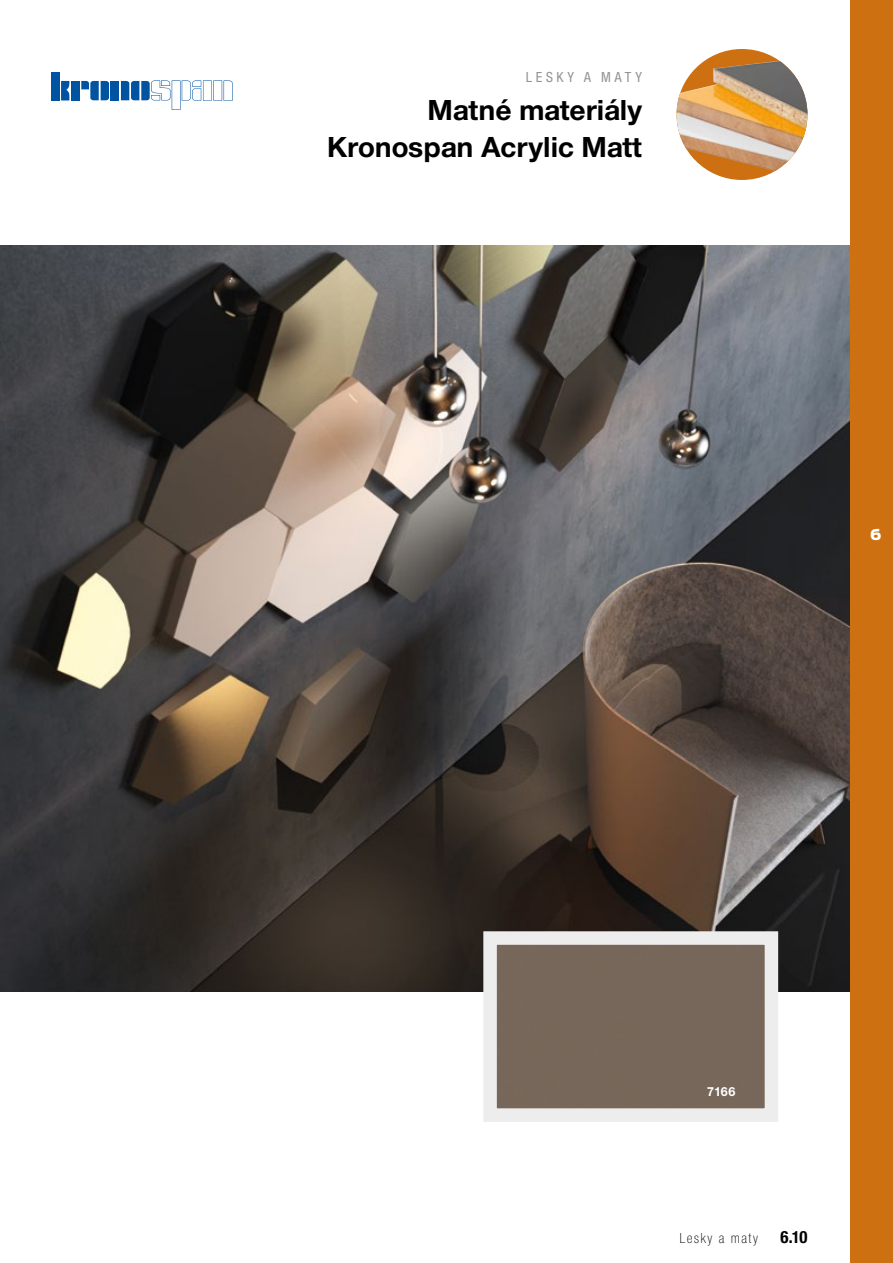
<style>
.page{position:relative;width:893px;height:1263px;background:#fff}
.page>*{position:absolute;margin:0;border:0;box-sizing:border-box;transform-origin:0 0}
.t1{font:700 30px/37.5px "Nimbus Sans Novus TOT";color:#000;text-align:right}
.t2{font:15px "Nimbus Sans Novus TOT Lig Con";letter-spacing:.09em;color:#000}
.t3{font:15px "Nimbus Sans Novus TOT Med Con";letter-spacing:.24em;color:#929292}
.t4{font:900 15px "Antenna CE";color:#fff}
.t5{font:700 13.5px "Nimbus Sans Novus TOT";color:#fff}
.s1{font-family:"Nimbus Sans Novus TOT Bol Con";font-size:18px}
</style>
<div class="page">
<div style="left:676px;top:49px;width:131px;height:131px;background:#cd7012;border-radius:50%"></div>
<img style="left:676px;top:61px;width:131px;height:110px">
<div style="left:51px;top:72px;width:8px;height:28px;background:#0053a1"></div>
<svg style="left:61px;top:81px;width:9px;height:19px"></svg>
<div style="left:71px;top:81px;width:9px;height:19px;background:#0053a1"></div>
<svg style="left:81px;top:81px;width:28px;height:19px"></svg>
<div style="left:110px;top:81px;width:9px;height:19px;background:#0053a1"></div>
<svg style="left:121px;top:80px;width:112px;height:30px"></svg>
<img style="left:0;top:245px;width:850px;height:746px">
<div style="left:498px;top:946px;width:265px;height:161px;background:#77675a"></div>
<div style="left:483px;top:931px;width:295px;height:191px;border:14px solid #ededed"></div>
<div style="left:850px;top:0;width:43px;height:1263px;background:#cd7012"></div>
<p class="t3" style="left:526px;top:69px;width:118px">LESKY A MATY</p>
<p class="t1" style="left:327px;top:91px;width:317px">Matné materiály<br>Kronospan Acrylic Matt</p>
<p class="t4" style="left:870px;top:524px;width:13px">6</p>
<p class="t5" style="left:707px;top:1083px;width:30px">7166</p>
<p class="t2" style="left:679px;top:1229px;width:130px">Lesky a maty <span class="s1">6.10</span></p>
</div>
